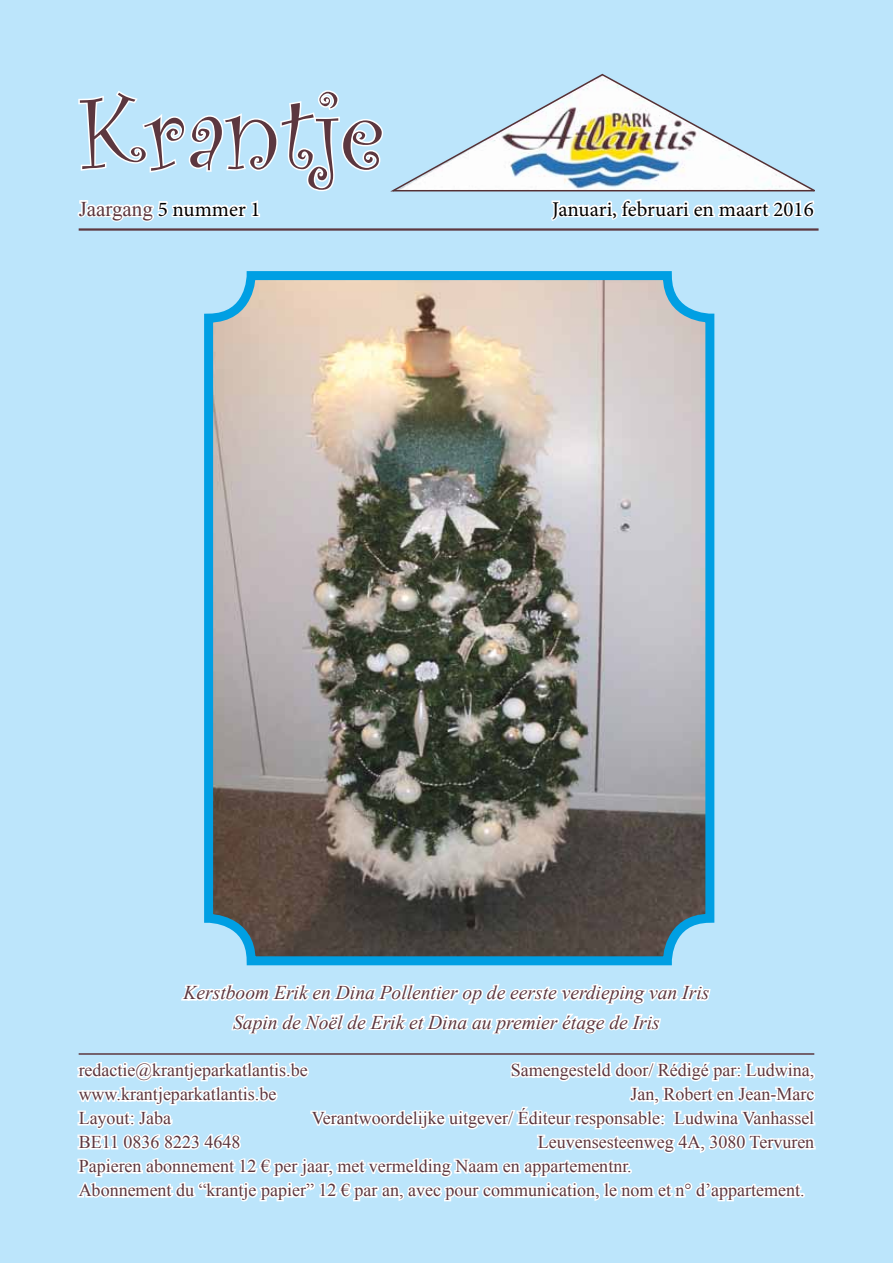
<style>
.page{position:relative;width:893px;height:1263px;background:#fff}
.page>*{position:absolute;margin:0;border:0;box-sizing:border-box;transform-origin:0 0}
.t1{font:108px "Curlz";color:#5c373f}
.t2{font:21px "Minion Pro";color:#000}
.t3{font:21px "Times New Roman";color:#5c373f}
.t4{font:italic 19.5px/29.5px "Times New Roman";color:#5c373f;text-align:center}
.t5{font:18px/24px "Times New Roman";color:#5c373f}
.s1{font-family:"Minion Pro";color:#000}
</style>
<div class="page">
<svg style="left:387px;top:73px;width:433px;height:119px"></svg>
<img style="left:209px;top:276px;width:501px;height:683px">
<div style="left:204px;top:271px;width:510px;height:694px;border:9px solid #009fe3;border-radius:43px"></div>
<hr style="left:79px;top:228px;width:740px;height:3px;background:#5c373f">
<svg style="left:76px;top:88px;width:309px;height:136px"></svg>
<svg style="left:549px;top:196px;width:267px;height:27px"></svg>
<svg style="left:75px;top:966px;width:743px;height:245px"></svg>
<h1 class="t1" style="left:79px;top:57px;width:307px">Krantje</h1>
<p class="t3" style="left:79px;top:194px;width:183px">Jaargang <span class="s1">5 nummer 1</span></p>
<p class="t2" style="left:552px;top:195px;width:263px">Januari, februari en maart 2016</p>
<p class="t4" style="left:184px;top:977px;width:527px">Kerstboom Erik en Dina Pollentier op de eerste verdieping van Iris<br>Sapin de Noël de Erik et Dina au premier étage de Iris</p>
<p class="t5" style="left:79px;top:1058px;width:231px">redactie@krantjeparkatlantis.be</p>
<p class="t5" style="left:511px;top:1058px;width:305px">Samengesteld door/ Rédigé par: Ludwina,</p>
<p class="t5" style="left:79px;top:1082px;width:199px">www.krantjeparkatlantis.be</p>
<p class="t5" style="left:630px;top:1082px;width:185px">Jan, Robert en Jean-Marc</p>
<p class="t5" style="left:79px;top:1106px;width:94px">Layout: Jaba</p>
<p class="t5" style="left:312px;top:1106px;width:504px">Verantwoordelijke uitgever/ éditeur responsable: Ludwina Vanhassel</p>
<p class="t5" style="left:79px;top:1130px;width:163px">BE11 0836 8223 4648</p>
<p class="t5" style="left:79px;top:1130px;width:737px;text-indent:459px">Leuvensesteenweg 4A, 3080 Tervuren<br>Papieren abonnement 12 € per jaar, met vermelding Naam en appartementnr.<br>Abonnement du “krantje papier” 12 € par an, avec pour communication, le nom et n° d’appartement.</p>
</div>
